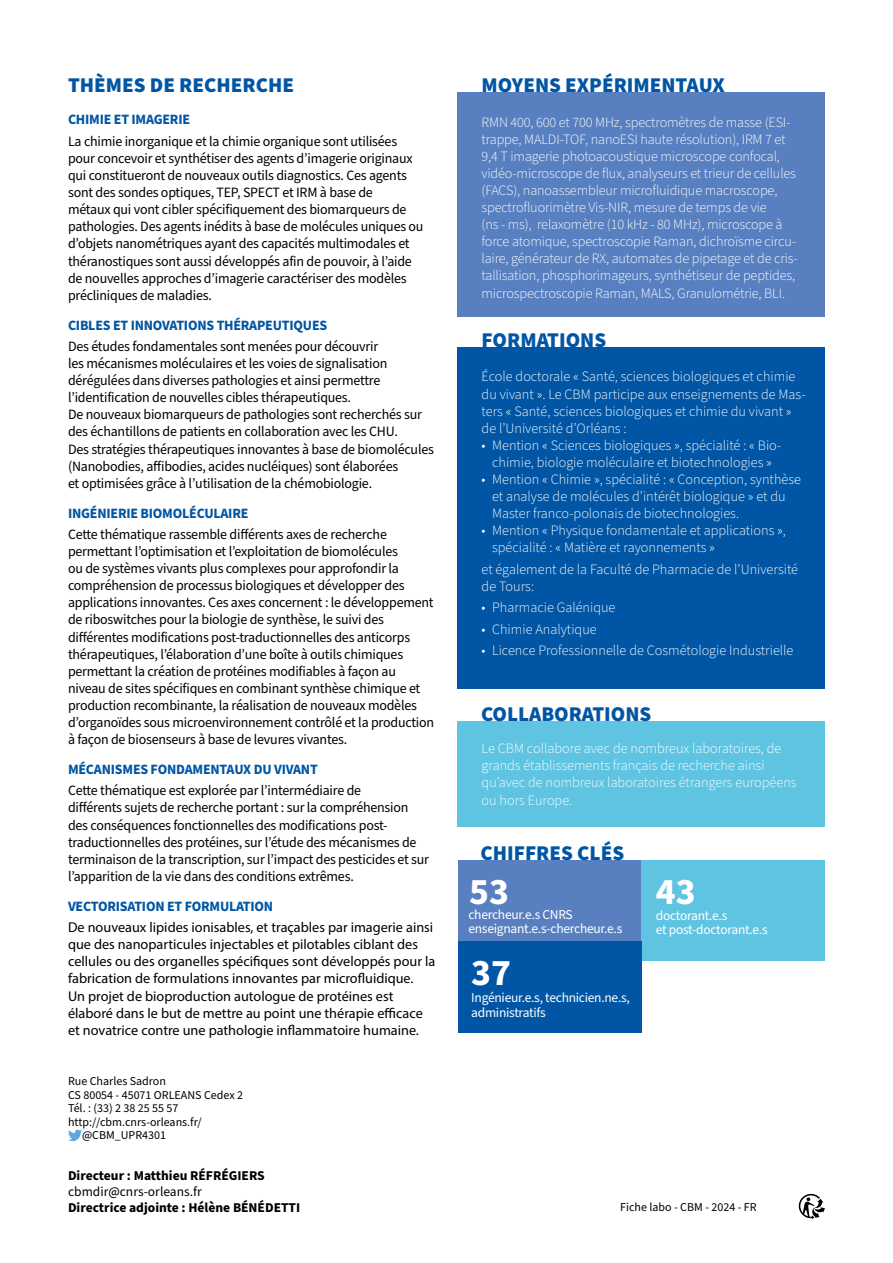
<style>
.page{position:relative;width:893px;height:1263px;background:#fff}
.page>*{position:absolute;margin:0;border:0;box-sizing:border-box;transform-origin:0 0}
.t1{font:700 37.5px "Source Sans Pro";color:#fff}
.t2{font:900 21px "Source Sans Pro";color:#0056a4}
.t3{font:14.25px/17.1px "Source Sans Pro";letter-spacing:-.015em;color:#000}
.t4{font:300 14.25px/17.1px "Source Sans Pro";color:#fff}
.t5{font:14.25px/17.1px "Myriad Pro";color:#000}
.t6{font:700 14.25px "Source Sans Pro";letter-spacing:-.015em;color:#0056a4}
.t7{font:13.5px/13.5px "Source Sans Pro";letter-spacing:-.02em;color:#fff}
.t8{font:700 13.5px "Source Sans Pro";color:#000}
.t9{font:13.5px "Source Sans Pro";color:#000}
.t10{font:12px "Source Sans Pro";color:#000}
</style>
<div class="page">
<svg style="left:799px;top:1194px;width:26px;height:25px"></svg>
<div style="left:457px;top:347px;width:368px;height:341px;background:#0056a4"></div>
<div style="left:457px;top:92px;width:368px;height:224px;background:#5880c0"></div>
<div style="left:458px;top:860px;width:183px;height:81px;background:#5880c0"></div>
<div style="left:641px;top:860px;width:184px;height:101px;background:#5fc4e1"></div>
<div style="left:458px;top:941px;width:183px;height:91px;background:#0056a4"></div>
<div style="left:457px;top:721px;width:368px;height:106px;background:#5fc4e1"></div>
<svg style="left:68px;top:1130px;width:14px;height:11px"></svg>
<h2 class="t2" style="left:68px;top:71px;width:227px">THÈMES DE RECHERCHE</h2>
<p class="t6" style="left:68px;top:110px;width:124px">CHIMIE ET IMAGERIE</p>
<p class="t3" style="left:68px;top:133px;width:357px">La chimie inorganique et la chimie organique sont utilisées pour concevoir et synthétiser des agents d’imagerie originaux qui constitueront de nouveaux outils diagnostics. Ces agents sont des sondes optiques, TEP, SPECT et IRM à base de<br>métaux qui vont cibler spécifiquement des biomarqueurs de pathologies. Des agents inédits à base de molécules uniques ou d’objets nanométriques ayant des capacités multimodales et théranostiques sont aussi développés afin de pouvoir, à l’aide de nouvelles approches d’imagerie caractériser des modèles précliniques de maladies.</p>
<p class="t6" style="left:68px;top:315px;width:261px">CIBLES ET INNOVATIONS THÉRAPEUTIQUES</p>
<p class="t3" style="left:68px;top:338px;width:367px">Des études fondamentales sont menées pour découvrir<br>les mécanismes moléculaires et les voies de signalisation dérégulées dans diverses pathologies et ainsi permettre l’identification de nouvelles cibles thérapeutiques.<br>De nouveaux biomarqueurs de pathologies sont recherchés sur des échantillons de patients en collaboration avec les CHU.<br>Des stratégies thérapeutiques innovantes à base de biomolécules (Nanobodies, affibodies, acides nucléiques) sont élaborées<br>et optimisées grâce à l’utilisation de la chémobiologie.</p>
<p class="t6" style="left:68px;top:503px;width:182px">INGÉNIERIE BIOMOLÉCULAIRE</p>
<p class="t3" style="left:68px;top:526px;width:368px">Cette thématique rassemble différents axes de recherche permettant l’optimisation et l’exploitation de biomolécules<br>ou de systèmes vivants plus complexes pour approfondir la compréhension de processus biologiques et développer des applications innovantes. Ces axes concernent : le développement de riboswitches pour la biologie de synthèse, le suivi des différentes modifications post-traductionnelles des anticorps thérapeutiques, l’élaboration d’une boîte à outils chimiques permettant la création de protéines modifiables à façon au niveau de sites spécifiques en combinant synthèse chimique et production recombinante, la réalisation de nouveaux modèles d’organoïdes sous microenvironnement contrôlé et la production à façon de biosenseurs à base de levures vivantes.</p>
<p class="t6" style="left:68px;top:760px;width:251px">MÉCANISMES FONDAMENTAUX DU VIVANT</p>
<p class="t3" style="left:68px;top:782px;width:363px">Cette thématique est explorée par l’intermédiaire de<br>différents sujets de recherche portant : sur la compréhension des conséquences fonctionnelles des modifications post&shy;traductionnelles des protéines, sur l’étude des mécanismes de terminaison de la transcription, sur l’impact des pesticides et sur l’apparition de la vie dans des conditions extrêmes.</p>
<p class="t6" style="left:68px;top:896px;width:207px">VECTORISATION ET FORMULATION</p>
<p class="t5" style="left:68px;top:918px;width:369px">De nouveaux lipides ionisables, et traçables par imagerie ainsi que des nanoparticules injectables et pilotables ciblant des cellules ou des organelles spécifiques sont développés pour la fabrication de formulations innovantes par microfluidique.<br>Un projet de bioproduction autologue de protéines est élaboré dans le but de mettre au point une thérapie efficace et novatrice contre une pathologie inflammatoire humaine.</p>
<p class="t7" style="left:656px;top:909px;width:113px">doctorant.e.s<br>et post-doctorant.e.s</p>
<h2 class="t2" style="left:481px;top:71px;width:245px">MOYENS EXPÉRIMENTAUX</h2>
<p class="t4" style="left:481px;top:114px;width:318px">RMN 400, 600 et 700 MHz, spectromètres de masse (ESI&shy;trappe, MALDI-TOF, nanoESI haute résolution), IRM 7 et 9,4 T imagerie photoacoustique microscope confocal, vidéo-microscope de flux, analyseurs et trieur de cellules (FACS), nanoassembleur microfluidique macroscope, spectrofluorimètre Vis-NIR, mesure de temps de vie<br>(ns - ms), relaxomètre (10 kHz - 80 MHz), microscope à force atomique, spectroscopie Raman, dichroïsme circu&shy;laire, générateur de RX, automates de pipetage et de cris&shy;tallisation, phosphorimageurs, synthétiseur de peptides, microspectroscopie Raman, MALS, Granulométrie, BLI.</p>
<h2 class="t2" style="left:482px;top:326px;width:126px">FORMATIONS</h2>
<p class="t4" style="left:482px;top:369px;width:325px">École doctorale « Santé, sciences biologiques et chimie du vivant ». Le CBM participe aux enseignements de Mas&shy;ters « Santé, sciences biologiques et chimie du vivant » de l’Université d’Orléans :</p>
<p class="t4" style="left:482px;top:437px;width:301px;text-align:center">• Mention « Sciences biologiques », spécialité : « Bio&shy;chimie, biologie moléculaire et biotechnologies »</p>
<p class="t4" style="left:492px;top:471px;width:310px;text-indent:-11px">• Mention « Chimie », spécialité : « Conception, synthèse et analyse de molécules d’intérêt biologique » et du<br>Master franco-polonais de biotechnologies.</p>
<p class="t4" style="left:492px;top:522px;width:295px;text-indent:-11px">• Mention « Physique fondamentale et applications », spécialité : « Matière et rayonnements »</p>
<p class="t4" style="left:482px;top:561px;width:318px">et également de la Faculté de Pharmacie de l’Université de Tours:</p>
<p class="t4" style="left:482px;top:599px;width:135px">• Pharmacie Galénique</p>
<p class="t4" style="left:482px;top:621px;width:117px">• Chimie Analytique</p>
<p class="t4" style="left:482px;top:642px;width:313px">• Licence Professionnelle de Cosmétologie Industrielle</p>
<h2 class="t2" style="left:481px;top:699px;width:172px">COLLABORATIONS</h2>
<p class="t4" style="left:482px;top:740px;width:317px">Le CBM collabore avec de nombreux laboratoires, de grands établissements français de recherche ainsi qu’avec de nombreux laboratoires étrangers européens ou hors Europe.</p>
<h2 class="t2" style="left:480px;top:839px;width:145px">CHIFFRES CLÉS</h2>
<h1 class="t1" style="left:469px;top:866px;width:41px">53</h1>
<h1 class="t1" style="left:656px;top:866px;width:41px">43</h1>
<p class="t7" style="left:468px;top:909px;width:155px">chercheur.e.s CNRS enseignant.e.s-chercheur.e.s</p>
<h1 class="t1" style="left:471px;top:947px;width:41px">37</h1>
<p class="t7" style="left:471px;top:990px;width:160px;line-height:15px">Ingénieur.e.s, technicien.ne.s, administratifs</p>
<p class="t10" style="left:68px;top:1073px;width:100px">Rue Charles Sadron</p>
<p class="t10" style="left:68px;top:1086px;width:177px">CS 80054 - 45071 ORLEANS Cedex 2</p>
<p class="t10" style="left:68px;top:1100px;width:112px">Tél. : (33) 2 38 25 55 57</p>
<p class="t10" style="left:68px;top:1113px;width:135px">http://cbm.cnrs-orleans.fr/</p>
<p class="t10" style="left:82px;top:1127px;width:86px">@CBM_UPR4301</p>
<p class="t8" style="left:68px;top:1166px;width:198px">Directeur : Matthieu RÉFRÉGIERS</p>
<p class="t9" style="left:68px;top:1182px;width:135px">cbmdir@cnrs-orleans.fr</p>
<p class="t8" style="left:68px;top:1198px;width:234px">Directrice adjointe : Hélène BÉNÉDETTI</p>
<p class="t10" style="left:620px;top:1199px;width:138px">Fiche labo - CBM - 2024 - FR</p>
</div>
